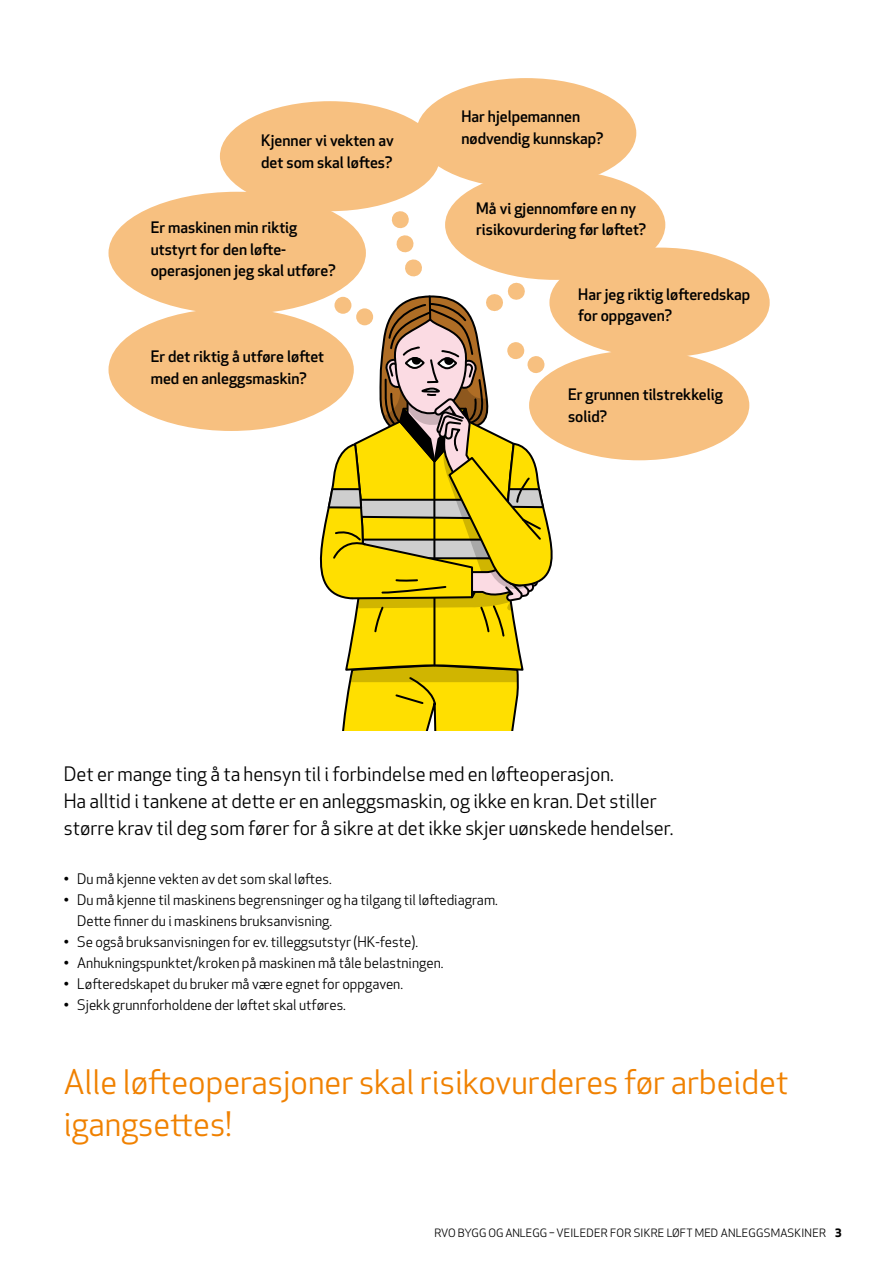
<style>
.page{position:relative;width:893px;height:1263px;background:#fff}
.page>*{position:absolute;margin:0;border:0;box-sizing:border-box;transform-origin:0 0}
.t1{font:33px/42px "Apex New";color:#f08100}
.t2{font:19.5px/27px "Apex New";color:#000}
.t3{font:500 15.45px/21.5px "Apex New";color:#000}
.t4{font:14.25px/21px "Apex New";color:#000}
.t5{font:11.25px "Apex New";letter-spacing:.02em;color:#000}
.s1{font-weight:700}
</style>
<div class="page">
<div style="left:108px;top:192px;width:258px;height:122px;background:#f7c080;border-radius:50%"></div>
<div style="left:220px;top:101px;width:220px;height:110px;background:#f7c080;border-radius:50%"></div>
<div style="left:108px;top:308px;width:246px;height:123px;background:#f7c080;border-radius:50%"></div>
<div style="left:445px;top:170px;width:220px;height:110px;background:#f7c080;border-radius:50%"></div>
<div style="left:529px;top:350px;width:220px;height:110px;background:#f7c080;border-radius:50%"></div>
<div style="left:416px;top:78px;width:220px;height:110px;background:#f7c080;border-radius:50%"></div>
<div style="left:549px;top:248px;width:221px;height:110px;background:#f7c080;border-radius:50%"></div>
<svg style="left:292px;top:210px;width:295px;height:520px"></svg>
<p class="t3" style="left:261px;top:130px;width:134px">Kjenner vi vekten av det som skal løftes?</p>
<p class="t3" style="left:151px;top:217px;width:186px">Er maskinen min riktig utstyrt for den løfte&shy;operasjonen jeg skal utføre?</p>
<p class="t3" style="left:151px;top:346px;width:175px">Er det riktig å utføre løftet med en anleggsmaskin?</p>
<p class="t3" style="left:461px;top:106px;width:144px">Har hjelpemannen nødvendig kunnskap?</p>
<p class="t3" style="left:476px;top:197px;width:171px">Må vi gjennomføre en ny risikovurdering før løftet?</p>
<p class="t3" style="left:578px;top:283px;width:173px">Har jeg riktig løfteredskap for oppgaven?</p>
<p class="t3" style="left:568px;top:384px;width:156px">Er grunnen tilstrekkelig solid?</p>
<h2 class="t2" style="left:64px;top:760px;width:611px">Det er mange ting å ta hensyn til i forbindelse med en løfteoperasjon.<br>Ha alltid i tankene at dette er en anleggsmaskin, og ikke en kran. Det stiller større krav til deg som fører for å sikre at det ikke skjer uønskede hendelser.</h2>
<p class="t4" style="left:64px;top:868px;width:269px">• Du må kjenne vekten av det som skal løftes.</p>
<p class="t4" style="left:77px;top:889px;width:422px;text-indent:-13px">• Du må kjenne til maskinens begrensninger og ha tilgang til løftediagram.<br>Dette finner du i maskinens bruksanvisning.</p>
<p class="t4" style="left:64px;top:931px;width:356px">• Se også bruksanvisningen for ev. tilleggsutstyr (HK-feste).</p>
<p class="t4" style="left:64px;top:952px;width:381px">• Anhukningspunktet/kroken på maskinen må tåle belastningen.</p>
<p class="t4" style="left:64px;top:973px;width:341px">• Løfteredskapet du bruker må være egnet for oppgaven.</p>
<p class="t4" style="left:64px;top:994px;width:284px">• Sjekk grunnforholdene der løftet skal utføres.</p>
<h1 class="t1" style="left:64px;top:1061px;width:726px">Alle løfteoperasjoner skal risikovurderes før arbeidet igangsettes!</h1>
<p class="t5" style="left:434px;top:1226px;width:409px">RVO BYGG OG ANLEGG – VEILEDER FOR SIKRE LØFT MED ANLEGGSMASKINER <span class="s1">3</span></p>
</div>
